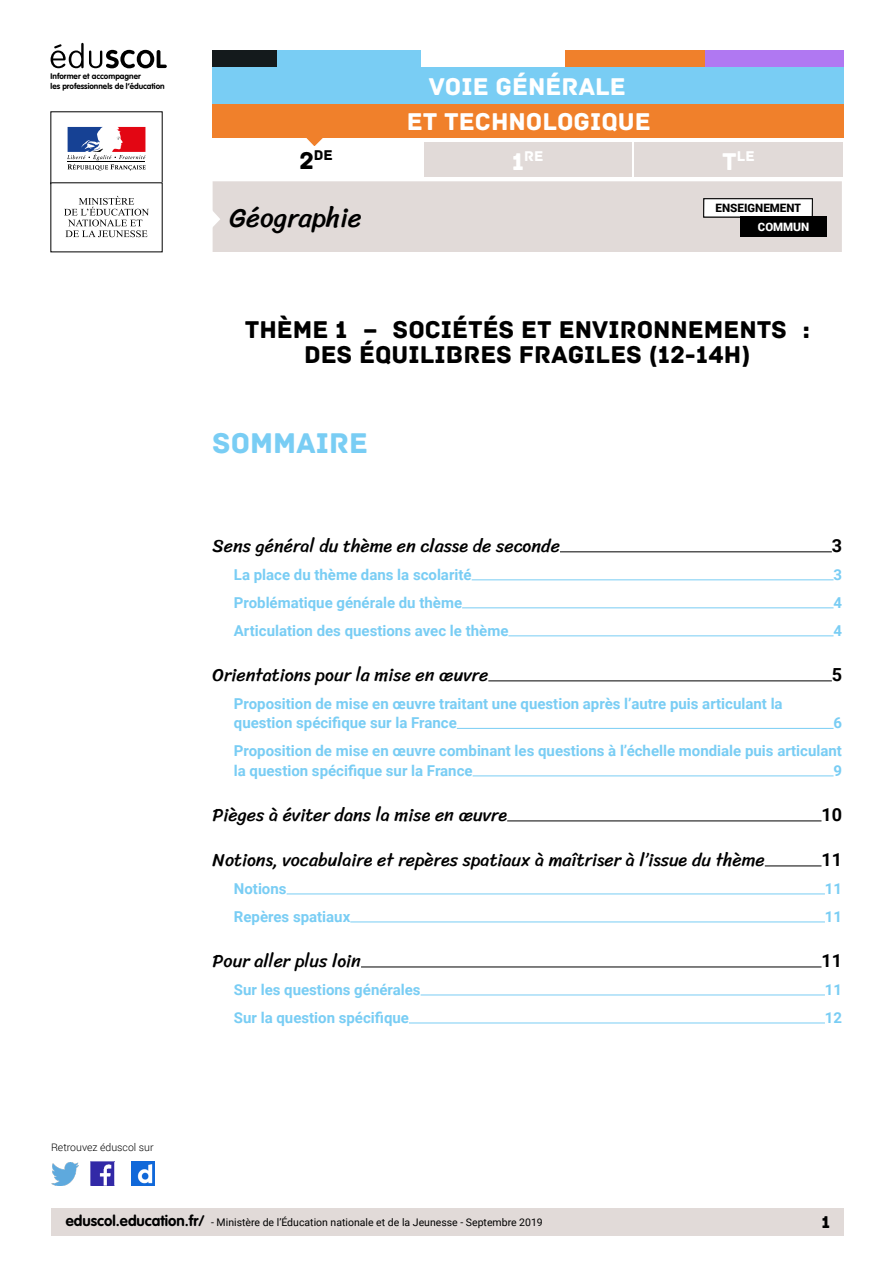
<style>
.page{position:relative;width:893px;height:1263px;background:#fff}
.page>*{position:absolute;margin:0;border:0;box-sizing:border-box;transform-origin:0 0}
.t1{font:30px "Archive";color:#79cdf4}
.t2{font:27px "Sriracha";color:#000}
.t3{font:25.5px/25.2px "Archive";color:#000;text-align:center}
.t4{font:25.5px/34.7px "Archive";color:#fff;text-align:center}
.t5{font:18px "Sriracha";color:#000}
.t6{font:700 18px "Roboto";color:#000}
.t7{font:18px "Archive";color:#000}
.t8{font:700 15px/19.5px "Roboto";color:#79cdf4}
.t9{font:14.85px "Archive";color:#fff}
.t10{font:14.85px "Archive";color:#000}
.t11{font:900 11.55px "Roboto";color:#000}
.t12{font:900 11.55px "Roboto";color:#fff}
.t13{font:10.5px "Roboto";color:#000}
.t14{font:300 10.5px "Roboto";color:#000}
.t15{font:700 8.1px/9.8px "VAG Rounded Std";color:#000}
.s1{font-size:25.5px}
.s2{font-family:"VAG Rounded Std";font-weight:700;font-size:15px}
</style>
<div class="page">
<div style="left:51px;top:1209px;width:792px;height:27px;background:#e1dad8"></div>
<img style="left:91px;top:1162px;width:23px;height:23px">
<img style="left:51px;top:1163px;width:28px;height:22px">
<img style="left:132px;top:1162px;width:22px;height:23px">
<div style="left:424px;top:143px;width:207px;height:34px;background:#e1dad8"></div>
<svg style="left:306px;top:138px;width:17px;height:8px"></svg>
<div style="left:634px;top:143px;width:209px;height:34px;background:#e1dad8"></div>
<div style="left:277px;top:50px;width:143px;height:18px;background:#79cdf4"></div>
<div style="left:213px;top:50px;width:64px;height:18px;background:#141a1c"></div>
<div style="left:704px;top:50px;width:139px;height:18px;background:#b078f2"></div>
<div style="left:565px;top:50px;width:140px;height:18px;background:#f0802b"></div>
<svg style="left:67px;top:127px;width:79px;height:44px"></svg>
<hr style="left:67px;top:161px;width:78px;height:1px;background:#000">
<svg style="left:64px;top:196px;width:85px;height:41px"></svg>
<svg style="left:51px;top:43px;width:116px;height:25px"></svg>
<svg style="left:212px;top:181px;width:630px;height:71px;background:#e0d9d8"></svg>
<div style="left:740px;top:217px;width:87px;height:20px;background:#000"></div>
<div style="left:213px;top:67px;width:631px;height:70px;background:#79cdf4"></div>
<div style="left:213px;top:104px;width:631px;height:34px;background:#f0802b"></div>
<hr style="left:560px;top:552px;width:272px;height:1px;background:#000">
<hr style="left:472px;top:580px;width:361px;height:1px;background:#79cdf4">
<hr style="left:462px;top:608px;width:371px;height:1px;background:#79cdf4">
<hr style="left:508px;top:636px;width:325px;height:1px;background:#79cdf4">
<hr style="left:488px;top:681px;width:344px;height:1px;background:#000">
<hr style="left:457px;top:728px;width:376px;height:1px;background:#79cdf4">
<hr style="left:473px;top:776px;width:360px;height:1px;background:#79cdf4">
<hr style="left:507px;top:821px;width:314px;height:1px;background:#000">
<hr style="left:765px;top:866px;width:56px;height:1px;background:#000">
<hr style="left:287px;top:894px;width:538px;height:1px;background:#79cdf4">
<hr style="left:350px;top:922px;width:475px;height:1px;background:#79cdf4">
<hr style="left:361px;top:967px;width:460px;height:1px;background:#000">
<hr style="left:421px;top:995px;width:404px;height:1px;background:#79cdf4">
<hr style="left:409px;top:1023px;width:416px;height:1px;background:#79cdf4">
<p class="t15" style="left:51px;top:71px;width:116px">Informer et accompagner<br>les professionnels de l’éducation</p>
<p class="t14" style="left:51px;top:1140px;width:104px">Retrouvez éduscol sur</p>
<h3 class="t4" style="left:407px;top:70px;width:245px">VOIE GÉNÉRALE<br>ET TECHNOLOGIQUE</h3>
<p class="t10" style="left:300px;top:147px;width:35px"><span class="s1">2</span>DE</p>
<p class="t9" style="left:512px;top:148px;width:33px"><span class="s1">1</span>RE</p>
<p class="t9" style="left:722px;top:148px;width:34px"><span class="s1">T</span>LE</p>
<h2 class="t2" style="left:229px;top:202px;width:134px">Géographie</h2>
<p class="t11" style="left:716px;top:199px;width:87px">ENSEIGNEMENT</p>
<p class="t12" style="left:758px;top:219px;width:53px">COMMUN</p>
<h3 class="t3" style="left:245px;top:317px;width:567px">THÈME 1 – SOCIÉTÉS ET ENVIRONNEMENTS :<br>DES ÉQUILIBRES FRAGILES (12-14H)</h3>
<h1 class="t1" style="left:213px;top:426px;width:157px">SOMMAIRE</h1>
<p class="t5" style="left:213px;top:535px;width:349px">Sens général du thème en classe de seconde</p>
<p class="t6" style="left:832px;top:533px;width:12px">3</p>
<p class="t8" style="left:234px;top:564px;width:239px">La place du thème dans la scolarité</p>
<p class="t8" style="left:833px;top:564px;width:10px">3</p>
<p class="t8" style="left:234px;top:592px;width:230px">Problématique générale du thème</p>
<p class="t8" style="left:833px;top:592px;width:10px">4</p>
<p class="t8" style="left:234px;top:620px;width:276px">Articulation des questions avec le thème</p>
<p class="t8" style="left:833px;top:620px;width:10px">4</p>
<p class="t5" style="left:213px;top:664px;width:277px">Orientations pour la mise en œuvre</p>
<p class="t6" style="left:832px;top:662px;width:12px">5</p>
<p class="t8" style="left:234px;top:693px;width:550px">Proposition de mise en œuvre traitant une question après l’autre puis articulant la question spécifique sur la France</p>
<p class="t8" style="left:234px;top:708px;width:610px;line-height:28px;text-align:right">6<br>Proposition de mise en œuvre combinant les questions à l’échelle mondiale puis articulant</p>
<p class="t8" style="left:234px;top:760px;width:240px">la question spécifique sur la France</p>
<p class="t8" style="left:833px;top:760px;width:10px">9</p>
<p class="t5" style="left:213px;top:804px;width:296px">Pièges à éviter dans la mise en œuvre</p>
<p class="t6" style="left:821px;top:802px;width:22px">10</p>
<p class="t5" style="left:213px;top:849px;width:554px">Notions, vocabulaire et repères spatiaux à maîtriser à l’issue du thème</p>
<p class="t6" style="left:821px;top:847px;width:22px">11</p>
<p class="t8" style="left:234px;top:878px;width:54px">Notions</p>
<p class="t8" style="left:825px;top:878px;width:19px">11</p>
<p class="t8" style="left:234px;top:906px;width:118px">Repères spatiaux</p>
<p class="t8" style="left:825px;top:906px;width:19px">11</p>
<p class="t5" style="left:213px;top:950px;width:150px">Pour aller plus loin</p>
<p class="t6" style="left:821px;top:948px;width:22px">11</p>
<p class="t8" style="left:234px;top:979px;width:188px">Sur les questions générales</p>
<p class="t8" style="left:825px;top:979px;width:19px">11</p>
<p class="t8" style="left:234px;top:1007px;width:177px">Sur la question spécifique</p>
<p class="t8" style="left:825px;top:1007px;width:19px">12</p>
<p class="t13" style="left:66px;top:1215px;width:478px"><span class="s2">eduscol.education.fr/</span> - Ministère de l’Éducation nationale et de la Jeunesse - Septembre 2019</p>
<p class="t7" style="left:821px;top:1211px;width:10px">1</p>
</div>
